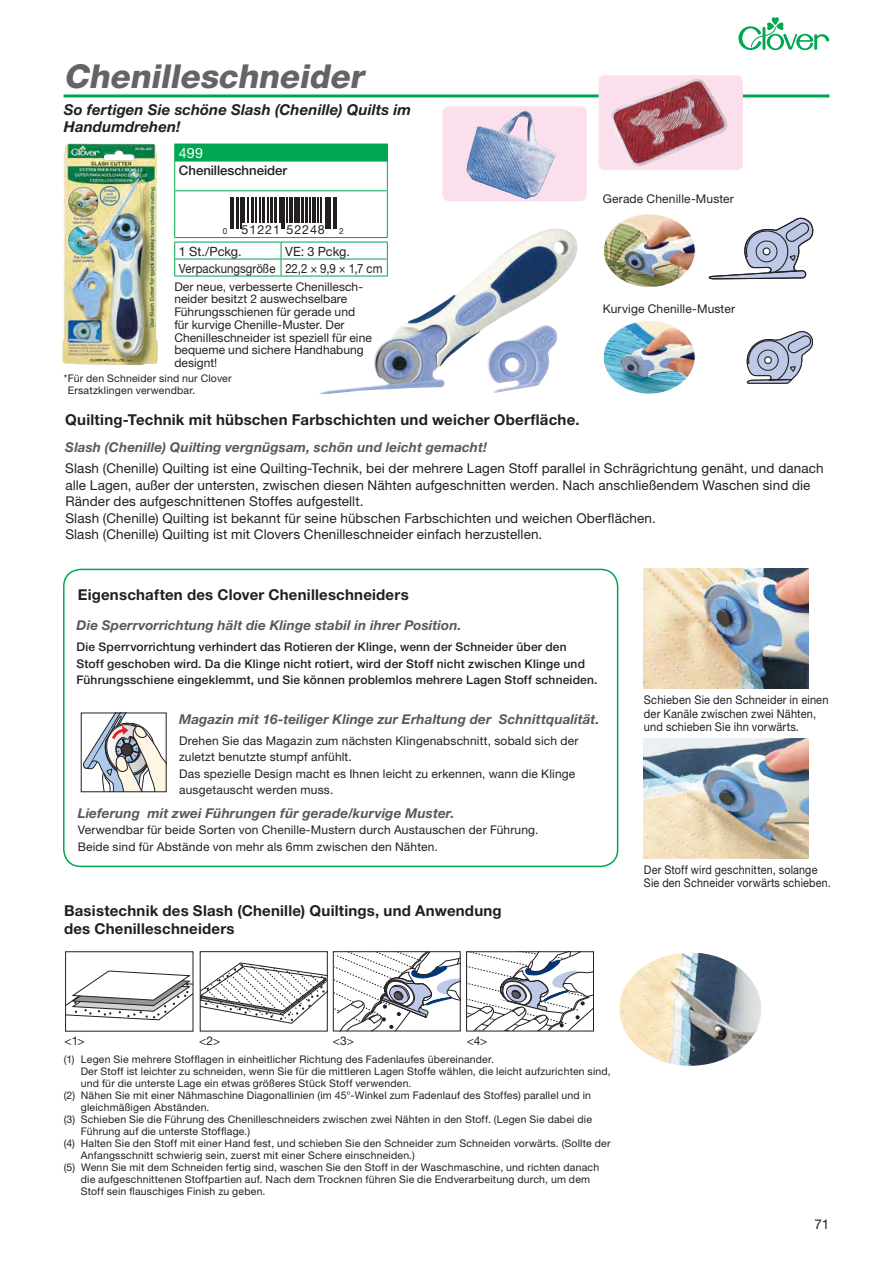
<style>
.page{position:relative;width:893px;height:1263px;background:#fff}
.page>*{position:absolute;margin:0;border:0;box-sizing:border-box;transform-origin:0 0}
.t1{font:italic 800 33px "Helvetica Neue LT Std";color:#636466}
.t2{font:700 15px/18px "Helvetica Neue LT Std";letter-spacing:.015em;color:#231f20}
.t3{font:italic 700 15px/18px "Helvetica Neue LT Std";letter-spacing:.005em;color:#231f20}
.t4{font:14.25px "Helvetica Neue LT Std";color:#fff}
.t5{font:13.5px/16.5px "Helvetica Neue LT Std";letter-spacing:.01em;color:#231f20}
.t6{font:italic 700 13.5px "Helvetica Neue LT Std";letter-spacing:.01em;color:#58595b}
.t7{font:500 13.2px "Helvetica Neue LT Std";color:#231f20}
.t8{font:12.75px/17px "Helvetica Neue LT Std";color:#231f20}
.t9{font:12.45px "Helvetica Neue LT Std";letter-spacing:.075em;color:#231f20}
.t10{font:12px/12.8px "Helvetica Neue LT Std";letter-spacing:.01em;color:#231f20}
.t11{font:500 12px/16.5px "Helvetica Neue LT Std";letter-spacing:.015em;color:#231f20}
.t12{font:12px/13.5px "Helvetica Neue LT Std";letter-spacing:.01em;color:#231f20;scale:.92 1}
.t13{font:12px/13.5px "Helvetica Neue LT Std";letter-spacing:.01em;color:#231f20;scale:.9 1}
.t14{font:10.5px/12px "Helvetica Neue LT Std";letter-spacing:.02em;color:#231f20}
.t15{font:8.4px "Helvetica Neue LT Std";color:#231f20}
</style>
<div class="page">
<svg style="left:738px;top:17px;width:91px;height:33px"></svg>
<hr style="left:64px;top:94px;width:765px;height:3px;background:#00a650">
<div style="left:63px;top:569px;width:555px;height:298px;border:2px solid #00a650;border-radius:17px"></div>
<hr style="left:174px;top:276px;width:107px;height:1px;background:#00a650">
<hr style="left:281px;top:276px;width:107px;height:1px;background:#00a650">
<svg style="left:174px;top:144px;width:214px;height:132px"></svg>
<hr style="left:325px;top:198px;width:2px;height:31px;background:#231f20">
<hr style="left:329px;top:198px;width:2px;height:31px;background:#231f20">
<hr style="left:333px;top:198px;width:1px;height:31px;background:#231f20">
<hr style="left:335px;top:198px;width:1px;height:31px;background:#231f20">
<img style="left:62px;top:143px;width:96px;height:222px">
<img style="left:319px;top:228px;width:258px;height:166px">
<img style="left:487px;top:325px;width:70px;height:68px">
<svg style="left:468px;top:953px;width:124px;height:76px"></svg>
<div style="left:466px;top:951px;width:128px;height:80px;border:1px solid #231f20"></div>
<svg style="left:746px;top:331px;width:67px;height:53px"></svg>
<svg style="left:708px;top:217px;width:106px;height:63px"></svg>
<svg style="left:442px;top:106px;width:145px;height:95px;background:#ecd8e7"></svg>
<img style="left:466px;top:112px;width:56px;height:75px">
<div style="left:598px;top:75px;width:145px;height:95px;background:#fcdfec;border-radius:6px"></div>
<img style="left:610px;top:79px;width:117px;height:87px">
<img style="left:644px;top:569px;width:164px;height:120px">
<img style="left:644px;top:739px;width:164px;height:120px">
<svg style="left:67px;top:971px;width:124px;height:49px"></svg>
<div style="left:65px;top:951px;width:128px;height:81px;border:1px solid #231f20"></div>
<svg style="left:199px;top:952px;width:261px;height:79px"></svg>
<div style="left:200px;top:951px;width:127px;height:80px;border:1px solid #231f20"></div>
<img style="left:603px;top:214px;width:92px;height:74px;border-radius:50%">
<div style="left:603px;top:214px;width:92px;height:74px;border:1px solid #fff;border-radius:50%"></div>
<img style="left:603px;top:320px;width:92px;height:74px;border-radius:50%">
<div style="left:602px;top:320px;width:93px;height:74px;border:1px solid #fff;border-radius:50%"></div>
<img style="left:619px;top:952px;width:142px;height:114px;border-radius:50%">
<svg style="left:81px;top:713px;width:85px;height:79px"></svg>
<h1 class="t1" style="left:64px;top:64px;width:306px">Chenilleschneider</h1>
<h2 class="t3" style="left:64px;top:101px;width:348px">So fertigen Sie schöne Slash (Chenille) Quilts im<br>Handumdrehen!</h2>
<h3 class="t4" style="left:179px;top:148px;width:26px">499</h3>
<p class="t7" style="left:179px;top:165px;width:110px">Chenilleschneider</p>
<p class="t9" style="left:242px;top:225px;width:85px">51221 52248</p>
<p class="t15" style="left:223px;top:228px;width:6px">0</p>
<p class="t15" style="left:339px;top:228px;width:6px">2</p>
<p class="t8" style="left:179px;top:244px;width:64px">1 St./Pckg.</p>
<p class="t8" style="left:179px;top:244px;width:205px;text-indent:106px">VE: 3 Pckg.<br>Verpackungsgröße 22,2 × 9,9 × 1,7 cm</p>
<p class="t10" style="left:174px;top:281px;width:199px">Der neue, verbesserte Chenillesch&shy;neider besitzt 2 auswechselbare<br>Führungsschienen für gerade und für kurvige Chenille-Muster. Der<br>Chenilleschneider ist speziell für eine bequeme und sichere Handhabung designt!</p>
<p class="t14" style="left:68px;top:373px;width:165px;text-indent:-4px">* Für den Schneider sind nur Clover<br>Ersatzklingen verwendbar.</p>
<p class="t10" style="left:602px;top:193px;width:133px">Gerade Chenille-Muster</p>
<p class="t10" style="left:602px;top:303px;width:134px">Kurvige Chenille-Muster</p>
<h2 class="t2" style="left:65px;top:412px;width:515px">Quilting-Technik mit hübschen Farbschichten und weicher Oberfläche.</h2>
<p class="t6" style="left:65px;top:443px;width:423px">Slash (Chenille) Quilting vergnügsam, schön und leicht gemacht!</p>
<p class="t5" style="left:65px;top:461px;width:759px">Slash (Chenille) Quilting ist eine Quilting-Technik, bei der mehrere Lagen Stoff parallel in Schrägrichtung genäht, und danach alle Lagen, außer der untersten, zwischen diesen Nähten aufgeschnitten werden. Nach anschließendem Waschen sind die Ränder des aufgeschnittenen Stoffes aufgestellt.<br>Slash (Chenille) Quilting ist bekannt für seine hübschen Farbschichten und weichen Oberflächen.<br>Slash (Chenille) Quilting ist mit Clovers Chenilleschneider einfach herzustellen.</p>
<h2 class="t2" style="left:78px;top:587px;width:332px">Eigenschaften des Clover Chenilleschneiders</h2>
<p class="t6" style="left:77px;top:621px;width:386px">Die Sperrvorrichtung hält die Klinge stabil in ihrer Position.</p>
<p class="t11" style="left:77px;top:640px;width:522px">Die Sperrvorrichtung verhindert das Rotieren der Klinge, wenn der Schneider über den<br>Stoff geschoben wird. Da die Klinge nicht rotiert, wird der Stoff nicht zwischen Klinge und<br>Führungsschiene eingeklemmt, und Sie können problemlos mehrere Lagen Stoff schneiden.</p>
<p class="t6" style="left:179px;top:714px;width:422px">Magazin mit 16-teiliger Klinge zur Erhaltung der Schnittqualität.</p>
<p class="t10" style="left:179px;top:733px;width:401px;line-height:16.5px">Drehen Sie das Magazin zum nächsten Klingenabschnitt, sobald sich der zuletzt benutzte stumpf anfühlt.<br>Das spezielle Design macht es Ihnen leicht zu erkennen, wann die Klinge ausgetauscht werden muss.</p>
<p class="t6" style="left:78px;top:808px;width:378px">Lieferung mit zwei Führungen für gerade/kurvige Muster.</p>
<p class="t10" style="left:78px;top:823px;width:462px;line-height:16.5px">Verwendbar für beide Sorten von Chenille-Mustern durch Austauschen der Führung.<br>Beide sind für Abstände von mehr als 6mm zwischen den Nähten.</p>
<h2 class="t2" style="left:64px;top:903px;width:439px">Basistechnik des Slash (Chenille) Quiltings, und Anwendung des Chenilleschneiders</h2>
<p class="t12" style="left:644px;top:694px;width:202px">Schieben Sie den Schneider in einen der Kanäle zwischen zwei Nähten, und schieben Sie ihn vorwärts.</p>
<p class="t13" style="left:644px;top:864px;width:209px">Der Stoff wird geschnitten, solange<br>Sie den Schneider vorwärts schieben.</p>
<p class="t10" style="left:65px;top:1035px;width:22px">&lt;1&gt;</p>
<p class="t10" style="left:199px;top:1035px;width:23px">&lt;2&gt;</p>
<p class="t10" style="left:333px;top:1035px;width:23px">&lt;3&gt;</p>
<p class="t10" style="left:467px;top:1035px;width:22px">&lt;4&gt;</p>
<p class="t14" style="left:64px;top:1054px;width:432px">(1) Legen Sie mehrere Stofflagen in einheitlicher Richtung des Fadenlaufes übereinander.</p>
<p class="t14" style="left:81px;top:1066px;width:531px">Der Stoff ist leichter zu schneiden, wenn Sie für die mittleren Lagen Stoffe wählen, die leicht aufzurichten sind,</p>
<p class="t14" style="left:81px;top:1078px;width:332px">und für die unterste Lage ein etwas größeres Stück Stoff verwenden.</p>
<p class="t14" style="left:64px;top:1090px;width:529px">(2) Nähen Sie mit einer Nähmaschine Diagonallinien (im 45°-Winkel zum Fadenlauf des Stoffes) parallel und in</p>
<p class="t14" style="left:81px;top:1102px;width:130px">gleichmäßigen Abständen.</p>
<p class="t14" style="left:64px;top:1114px;width:529px">(3) Schieben Sie die Führung des Chenilleschneiders zwischen zwei Nähten in den Stoff. (Legen Sie dabei die</p>
<p class="t14" style="left:81px;top:1126px;width:171px">Führung auf die unterste Stofflage.)</p>
<p class="t14" style="left:64px;top:1138px;width:548px">(4) Halten Sie den Stoff mit einer Hand fest, und schieben Sie den Schneider zum Schneiden vorwärts. (Sollte der</p>
<p class="t14" style="left:81px;top:1150px;width:335px">Anfangsschnitt schwierig sein, zuerst mit einer Schere einschneiden.)</p>
<p class="t14" style="left:64px;top:1162px;width:537px">(5) Wenn Sie mit dem Schneiden fertig sind, waschen Sie den Stoff in der Waschmaschine, und richten danach</p>
<p class="t14" style="left:81px;top:1174px;width:511px">die aufgeschnittenen Stoffpartien auf. Nach dem Trocknen führen Sie die Endverarbeitung durch, um dem</p>
<p class="t14" style="left:81px;top:1186px;width:186px">Stoff sein flauschiges Finish zu geben.</p>
<p class="t5" style="left:814px;top:1217px;width:16px">71</p>
</div>
